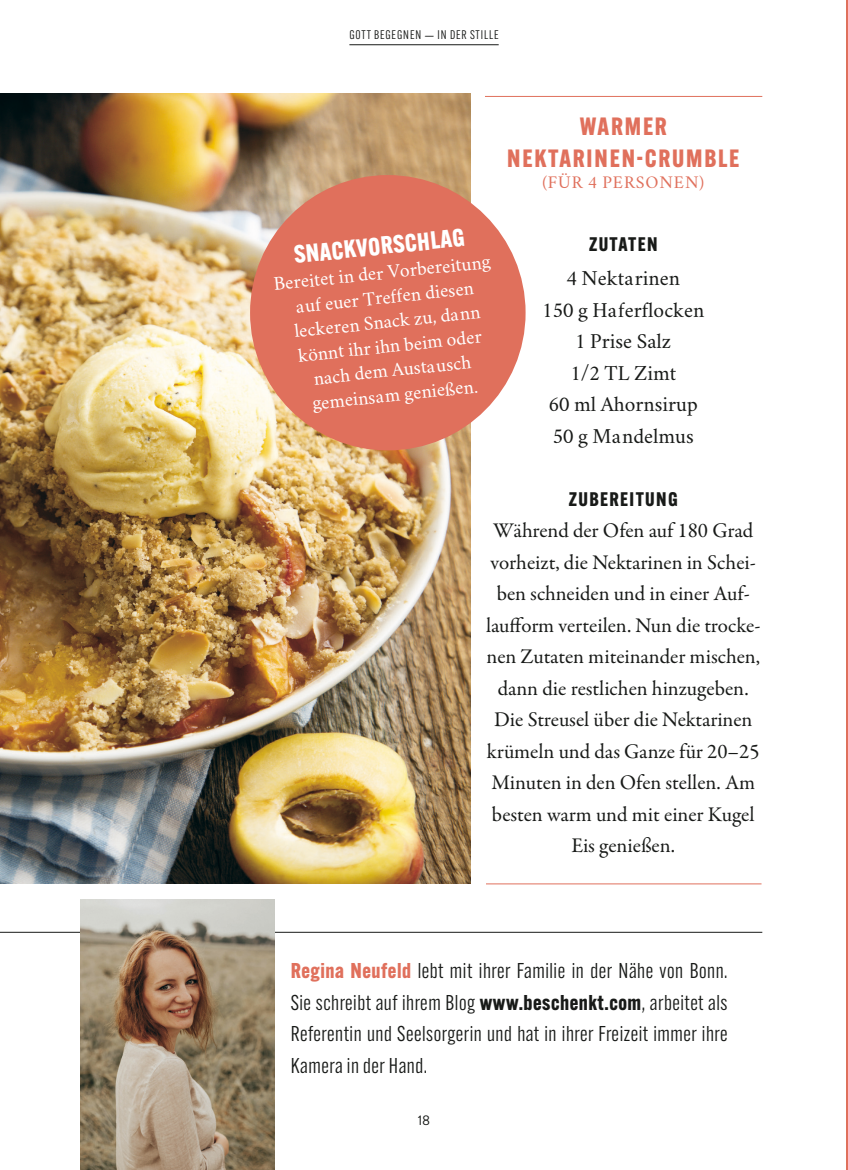
<style>
.page{position:relative;width:848px;height:1170px;background:#fff}
.page>*{position:absolute;margin:0;border:0;box-sizing:border-box;transform-origin:0 0}
.t1{font:700 24.5px/31.5px "Alternate Gothic ATF";letter-spacing:.07em;color:#e0705c;text-align:center}
.t2{font:700 24.5px "Alternate Gothic ATF";color:#fff}
.t3{font:21px/31.5px "Garamond Premr Pro";color:#181a18;text-align:center}
.t4{font:21px/31.5px "Alternate Gothic ATF";letter-spacing:.025em;color:#181a18;text-align:justify}
.t5{font:21px/31.5px "Crimson";color:#181a18;text-align:center}
.t6{font:19.25px/24.5px "Crimson";color:#fff;text-align:center}
.t7{font:700 19.25px "Alternate Gothic ATF";letter-spacing:.07em;color:#181a18}
.t8{font:17.5px "Crimson";letter-spacing:.05em;color:#e0705c}
.t9{font:14px "Brandon Grotesque";color:#181a18}
.t10{font:12.25px "Alternate Gothic ATF";letter-spacing:.07em;color:#181a18}
.s1{font-family:"Crimson";font-weight:600;font-style:italic}
.s2{font-weight:700;color:#e0705c}
.s3{font-weight:700}
</style>
<div class="page">
<hr style="left:349px;top:44px;width:149px;height:1px;background:#181a18">
<hr style="left:0;top:932px;width:762px;height:1px;background:#181a18">
<img style="left:0;top:94px;width:470px;height:790px">
<hr style="left:486px;top:883px;width:275px;height:1px;background:#e0705c">
<hr style="left:485px;top:96px;width:277px;height:1px;background:#e0705c">
<img style="left:81px;top:900px;width:193px;height:270px">
<hr style="left:845px;top:0;width:2px;height:1170px;background:#e0705c">
<div style="left:250px;top:175px;width:275px;height:275px;background:#e0705c;border-radius:50%"></div>
<p class="t10" style="left:349px;top:28px;width:151px">GOTT BEGEGNEN <span class="s1">—</span> IN DER STILLE</p>
<p class="t2" style="left:292px;top:239px;width:173px;rotate:-6deg">SNACKVORSCHLAG</p>
<p class="t6" style="left:272px;top:271px;width:219px;rotate:-6deg">Bereitet in der Vorbereitung auf euer Treffen diesen leckeren Snack zu, dann könnt ihr ihn beim oder nach dem Austausch gemeinsam genießen.</p>
<p class="t1" style="left:507px;top:111px;width:233px">WARMER<br>NEKTARINEN-CRUMBLE</p>
<p class="t8" style="left:542px;top:170px;width:163px">(FÜR 4 PERSONEN)</p>
<p class="t7" style="left:589px;top:232px;width:70px">ZUTATEN</p>
<p class="t5" style="left:542px;top:261px;width:163px">4 Nektarinen<br>150 g Haferflocken<br>1 Prise Salz<br>1/2 TL Zimt<br>60 ml Ahornsirup<br>50 g Mandelmus</p>
<p class="t7" style="left:568px;top:487px;width:110px">ZUBEREITUNG</p>
<p class="t3" style="left:486px;top:515px;width:276px">Während der Ofen auf 180 Grad vorheizt, die Nektarinen in Schei&shy;ben schneiden und in einer Auf&shy;laufform verteilen. Nun die trocke&shy;nen Zutaten miteinander mischen, dann die restlichen hinzugeben.<br>Die Streusel über die Nektarinen krümeln und das Ganze für 20–25<br>Minuten in den Ofen stellen. Am besten warm und mit einer Kugel<br>Eis genießen.</p>
<p class="t4" style="left:290px;top:955px;width:438px"><span class="s2">Regina Neufeld</span> lebt mit ihrer Familie in der Nähe von Bonn.<br>Sie schreibt auf ihrem Blog <span class="s3">www.beschenkt.com</span>, arbeitet als Referentin und Seelsorgerin und hat in ihrer Freizeit immer ihre Kamera in der Hand.</p>
<p class="t9" style="left:417px;top:1110px;width:14px">18</p>
</div>
